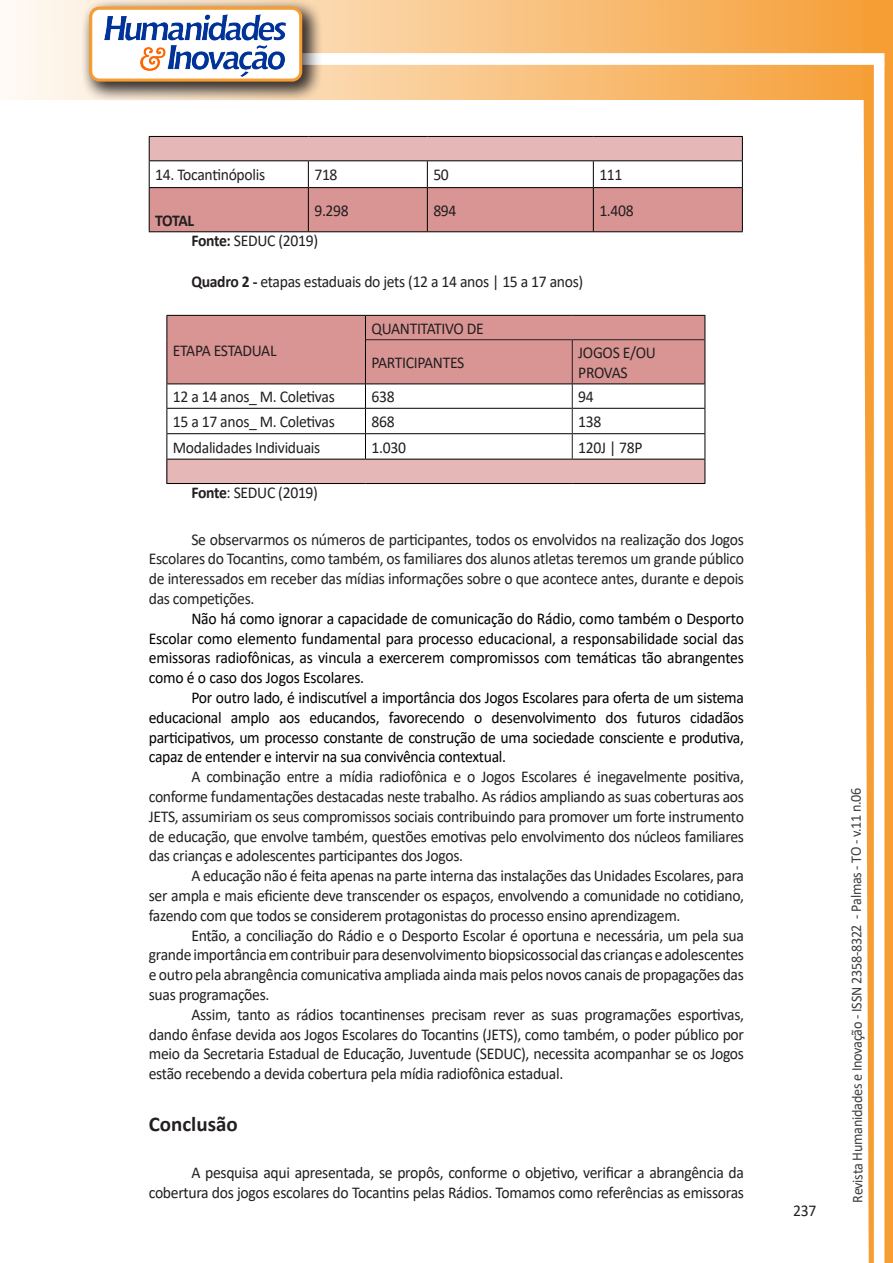
<style>
.page{position:relative;width:893px;height:1263px;background:#fff}
.page>*{position:absolute;margin:0;border:0;box-sizing:border-box;transform-origin:0 0}
.Titulo_2{font:700 21px "Calibri";color:#231f20}
.texto{font:16.5px/19.8px "Calibri";letter-spacing:-.02em;color:#231f20;text-align:justify;scale:.95 1}
.texto-2{font:16.5px/19.8px "Calibri";letter-spacing:-.02em;color:#000;text-align:justify;scale:.95 1}
.texto-3{font:16.5px/19.8px "Calibri";letter-spacing:-.02em;color:#222;text-align:justify;scale:.95 1}
.texto-4{font:700 16.5px "Calibri";letter-spacing:-.045em;color:#231f20;scale:.95 1}
.t1{font:15px "Calibri";letter-spacing:-.025em;color:#3e3e3f;scale:.95 1}
.s1{font-weight:700}
</style>
<div class="page">
<svg style="left:5px;top:0;width:858px;height:100px"></svg>
<div style="left:302px;top:53px;width:582px;height:12px;background:#fff;border:2px solid #fff"></div>
<svg style="left:863px;top:0;width:30px;height:1263px"></svg>
<div style="left:81px;top:0;width:241px;height:102px;background:#231f20;opacity:.75"></div>
<div style="left:91px;top:8px;width:210px;height:72px;background:#fff;border-radius:9px"></div>
<img style="left:104px;top:14px;width:181px;height:62px">
<div style="left:89px;top:7px;width:213px;height:75px;border:3px solid #f69e34;border-radius:9px"></div>
<hr style="left:149px;top:136px;width:159px;height:1px;background:#000">
<hr style="left:308px;top:136px;width:119px;height:1px;background:#000">
<hr style="left:427px;top:136px;width:166px;height:1px;background:#000">
<hr style="left:593px;top:136px;width:150px;height:1px;background:#000">
<svg style="left:149px;top:137px;width:594px;height:94px"></svg>
<hr style="left:149px;top:187px;width:159px;height:1px;background:#000">
<hr style="left:149px;top:188px;width:1px;height:43px;background:#000">
<hr style="left:308px;top:187px;width:119px;height:1px;background:#000">
<hr style="left:308px;top:188px;width:1px;height:43px;background:#000">
<hr style="left:427px;top:187px;width:166px;height:1px;background:#000">
<hr style="left:427px;top:188px;width:1px;height:43px;background:#000">
<hr style="left:593px;top:187px;width:150px;height:1px;background:#000">
<hr style="left:593px;top:188px;width:1px;height:43px;background:#000">
<hr style="left:742px;top:188px;width:1px;height:43px;background:#000">
<hr style="left:149px;top:231px;width:159px;height:1px;background:#000">
<hr style="left:308px;top:231px;width:119px;height:1px;background:#000">
<hr style="left:427px;top:231px;width:166px;height:1px;background:#000">
<hr style="left:593px;top:231px;width:150px;height:1px;background:#000">
<hr style="left:166px;top:483px;width:199px;height:1px;background:#000">
<hr style="left:365px;top:483px;width:207px;height:1px;background:#000">
<hr style="left:572px;top:483px;width:133px;height:1px;background:#000">
<svg style="left:166px;top:315px;width:540px;height:168px"></svg>
<p class="texto" style="left:155px;top:165px;width:117px">14. Tocantinópolis</p>
<p class="texto" style="left:314px;top:165px;width:26px">718</p>
<p class="texto" style="left:433px;top:165px;width:18px">50</p>
<p class="texto" style="left:599px;top:165px;width:26px">111</p>
<p class="texto-4" style="left:155px;top:209px;width:43px">TOTAL</p>
<p class="texto" style="left:314px;top:200px;width:38px">9.298</p>
<p class="texto" style="left:433px;top:200px;width:26px">894</p>
<p class="texto" style="left:599px;top:200px;width:38px">1.408</p>
<p class="texto" style="left:191px;top:230px;width:135px"><span class="s1">Fonte:</span> SEDUC (2019)</p>
<p class="texto" style="left:191px;top:272px;width:414px"><span class="s1">Quadro 2 -</span> etapas estaduais do jets (12 a 14 anos | 15 a 17 anos)</p>
<p class="texto" style="left:173px;top:340px;width:111px">ETAPA ESTADUAL</p>
<p class="texto" style="left:371px;top:318px;width:120px">QUANTITATIVO DE</p>
<p class="texto" style="left:371px;top:352px;width:99px">PARTICIPANTES</p>
<p class="texto" style="left:578px;top:342px;width:83px">JOGOS E/OU<br>PROVAS</p>
<p class="texto" style="left:173px;top:386px;width:172px">12 a 14 anos_ M. Coletivas</p>
<p class="texto" style="left:371px;top:386px;width:26px">638</p>
<p class="texto" style="left:578px;top:386px;width:18px">94</p>
<p class="texto" style="left:173px;top:411px;width:172px">15 a 17 anos_ M. Coletivas</p>
<p class="texto" style="left:371px;top:411px;width:26px">868</p>
<p class="texto" style="left:578px;top:411px;width:26px">138</p>
<p class="texto" style="left:173px;top:437px;width:157px">Modalidades Individuais</p>
<p class="texto" style="left:371px;top:437px;width:38px">1.030</p>
<p class="texto" style="left:578px;top:437px;width:69px">120J | 78P</p>
<p class="texto" style="left:191px;top:482px;width:135px"><span class="s1">Fonte</span>: SEDUC (2019)</p>
<p class="texto-3" style="left:149px;top:529px;width:628px;text-indent:43px">Se observarmos os números de participantes, todos os envolvidos na realização dos Jogos Escolares do Tocantins, como também, os familiares dos alunos atletas teremos um grande público de interessados em receber das mídias informações sobre o que acontece antes, durante e depois das competições.</p>
<p class="texto-2" style="left:149px;top:608px;width:628px;text-indent:43px">Não há como ignorar a capacidade de comunicação do Rádio, como também o Desporto Escolar como elemento fundamental para processo educacional, a responsabilidade social das emissoras radiofônicas, as vincula a exercerem compromissos com temáticas tão abrangentes como é o caso dos Jogos Escolares.</p>
<p class="texto-2" style="left:149px;top:687px;width:628px;text-indent:43px">Por outro lado, é indiscutível a importância dos Jogos Escolares para oferta de um sistema educacional amplo aos educandos, favorecendo o desenvolvimento dos futuros cidadãos participativos, um processo constante de construção de uma sociedade consciente e produtiva, capaz de entender e intervir na sua convivência contextual.</p>
<p class="texto" style="left:149px;top:766px;width:628px;text-indent:43px">A combinação entre a mídia radiofônica e o Jogos Escolares é inegavelmente positiva, conforme fundamentações destacadas neste trabalho. As rádios ampliando as suas coberturas aos JETS, assumiriam os seus compromissos sociais contribuindo para promover um forte instrumento de educação, que envolve também, questões emotivas pelo envolvimento dos núcleos familiares das crianças e adolescentes participantes dos Jogos.</p>
<p class="texto" style="left:149px;top:865px;width:628px;text-indent:43px">A educação não é feita apenas na parte interna das instalações das Unidades Escolares, para ser ampla e mais eficiente deve transcender os espaços, envolvendo a comunidade no cotidiano, fazendo com que todos se considerem protagonistas do processo ensino aprendizagem.</p>
<p class="texto" style="left:149px;top:925px;width:628px;text-indent:43px">Então, a conciliação do Rádio e o Desporto Escolar é oportuna e necessária, um pela sua grande importância em contribuir para desenvolvimento biopsicossocial das crianças e adolescentes e outro pela abrangência comunicativa ampliada ainda mais pelos novos canais de propagações das suas programações.</p>
<p class="texto" style="left:149px;top:1004px;width:628px;text-indent:43px">Assim, tanto as rádios tocantinenses precisam rever as suas programações esportivas, dando ênfase devida aos Jogos Escolares do Tocantins (JETS), como também, o poder público por meio da Secretaria Estadual de Educação, Juventude (SEDUC), necessita acompanhar se os Jogos estão recebendo a devida cobertura pela mídia radiofônica estadual.</p>
<p class="Titulo_2" style="left:149px;top:1109px;width:90px">Conclusão</p>
<p class="texto" style="left:149px;top:1162px;width:628px;text-align:right">A pesquisa aqui apresentada, se propôs, conforme o objetivo, verificar a abrangência da cobertura dos jogos escolares do Tocantins pelas Rádios. Tomamos como referências as emissoras</p>
<p class="texto" style="left:793px;top:1200px;width:26px">237</p>
<p class="t1" style="left:846px;top:1203px;width:439px;rotate:-90deg">Revista Humanidades e Inovação - ISSN 2358-8322 - Palmas - TO - v.11 n.06</p>
</div>
